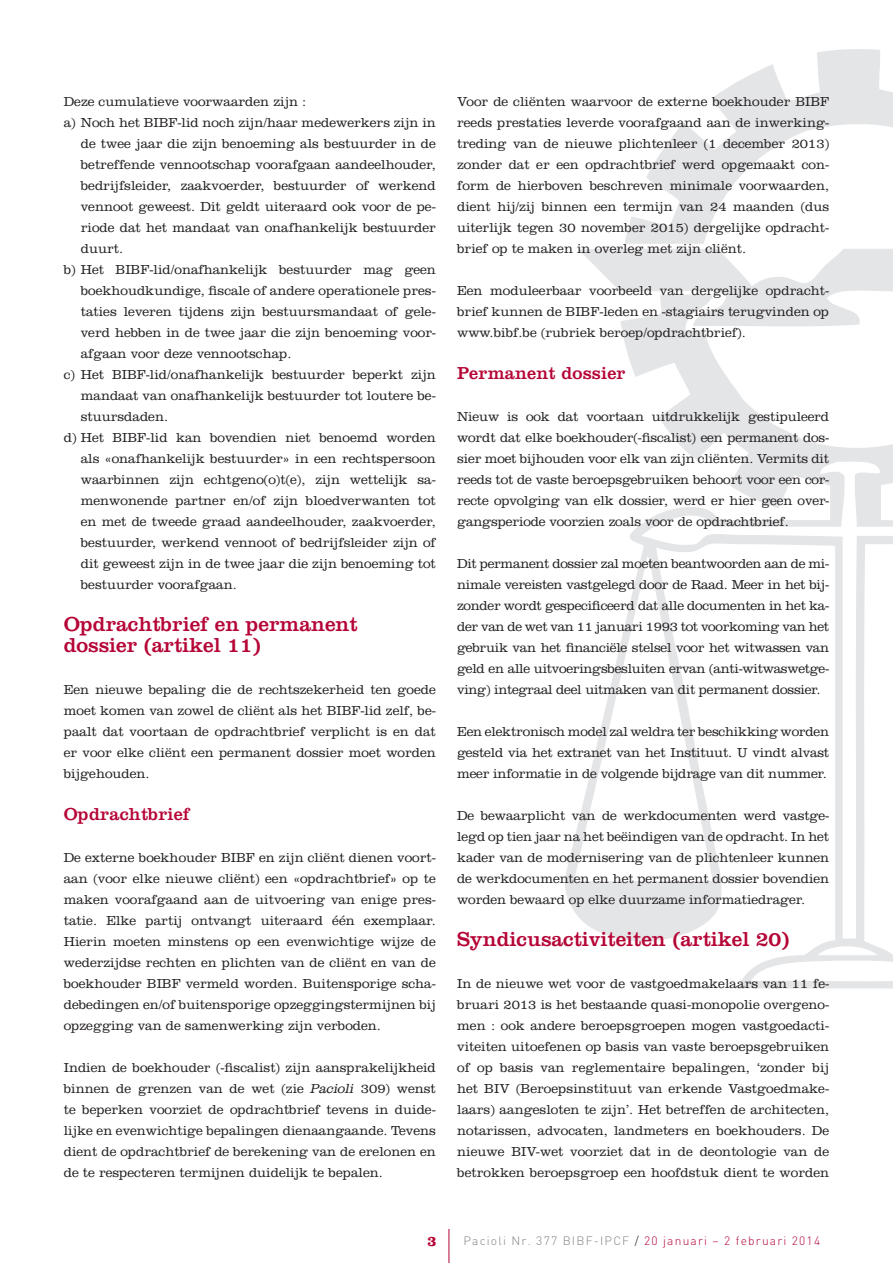
<style>
.page{position:relative;width:893px;height:1263px;background:#fff}
.page>*{position:absolute;margin:0;border:0;box-sizing:border-box;transform-origin:0 0}
.Titel_1{font:21px/21px "Clarendon LT Std";color:#b50536}
.Titel_2{font:18px "Clarendon LT Std";letter-spacing:.01em;color:#b50536}
.pag_nr{font:700 14.85px "Clarendon LT Std";color:#b50536}
.Body_W{font:300 13.5px/21px "Clarendon LT Std";color:#231f20;text-align:justify}
.Body_Ind1{font:300 13.5px/21px "Clarendon LT Std";color:#231f20;text-align:justify}
.t1{font:300 12px "DIN";letter-spacing:.1em;color:#b50536}
.s1{font-family:"Clarendon Std";font-style:italic}
.s2{color:#808285}
.s3{color:#231f20}
</style>
<div class="page">
<svg style="left:565px;top:49px;width:328px;height:939px"></svg>
<hr style="left:449px;top:1229px;width:1px;height:34px;background:#b50536">
<p class="Body_W" style="left:64px;top:91px;width:244px">Deze cumulatieve voorwaarden zijn :</p>
<p class="Body_Ind1" style="left:81px;top:112px;width:357px;text-indent:-17px">a) Noch het BIBF-lid noch zijn/haar medewerkers zijn in de twee jaar die zijn benoeming als bestuurder in de betreffende vennootschap voorafgaan aandeelhouder, bedrijfsleider, zaakvoerder, bestuurder of werkend vennoot geweest. Dit geldt uiteraard ook voor de pe&shy;riode dat het mandaat van onafhankelijk bestuurder duurt.</p>
<p class="Body_Ind1" style="left:81px;top:259px;width:357px;text-indent:-17px">b) Het BIBF-lid/onafhankelijk bestuurder mag geen boekhoudkundige, fiscale of andere operationele pres&shy;taties leveren tijdens zijn bestuursmandaat of gele&shy;verd hebben in de twee jaar die zijn benoeming voor&shy;afgaan voor deze vennootschap.</p>
<p class="Body_Ind1" style="left:81px;top:364px;width:357px;text-indent:-17px">c) Het BIBF-lid/onafhankelijk bestuurder beperkt zijn mandaat van onafhankelijk bestuurder tot loutere be&shy;stuursdaden.</p>
<p class="Body_Ind1" style="left:81px;top:427px;width:357px;text-indent:-17px">d) Het BIBF-lid kan bovendien niet benoemd worden als «onafhankelijk bestuurder» in een rechtspersoon waarbinnen zijn echtgeno(o)t(e), zijn wettelijk sa&shy;menwonende partner en/of zijn bloedverwanten tot en met de tweede graad aandeelhouder, zaakvoerder, bestuurder, werkend vennoot of bedrijfsleider zijn of dit geweest zijn in de twee jaar die zijn benoeming tot bestuurder voorafgaan.</p>
<p class="Titel_1" style="left:64px;top:614px;width:296px">Opdrachtbrief en permanent dossier (artikel 11)</p>
<p class="Body_W" style="left:64px;top:679px;width:374px">Een nieuwe bepaling die de rechtszekerheid ten goede moet komen van zowel de cliënt als het BIBF-lid zelf, be&shy;paalt dat voortaan de opdrachtbrief verplicht is en dat er voor elke cliënt een permanent dossier moet worden bijgehouden.</p>
<p class="Titel_2" style="left:64px;top:804px;width:128px">Opdrachtbrief</p>
<p class="Body_W" style="left:64px;top:847px;width:374px">De externe boekhouder BIBF en zijn cliënt dienen voort&shy;aan (voor elke nieuwe cliënt) een «opdrachtbrief» op te maken voorafgaand aan de uitvoering van enige pres&shy;tatie. Elke partij ontvangt uiteraard één exemplaar.<br>Hierin moeten minstens op een evenwichtige wijze de wederzijdse rechten en plichten van de cliënt en van de boekhouder BIBF vermeld worden. Buitensporige scha&shy;debedingen en/of buitensporige opzeggingstermijnen bij opzegging van de samenwerking zijn verboden.</p>
<p class="Body_W" style="left:64px;top:1057px;width:374px">Indien de boekhouder (-fiscalist) zijn aansprakelijkheid binnen de grenzen van de wet (zie <span class="s1">Pacioli</span> 309) wenst te beperken voorziet de opdrachtbrief tevens in duide&shy;lijke en evenwichtige bepalingen dienaangaande. Tevens dient de opdrachtbrief de berekening van de erelonen en de te respecteren termijnen duidelijk te bepalen.</p>
<p class="Body_W" style="left:457px;top:91px;width:374px">Voor de cliënten waarvoor de externe boekhouder BIBF reeds prestaties leverde voorafgaand aan de inwerking&shy;treding van de nieuwe plichtenleer (1 december 2013) zonder dat er een opdrachtbrief werd opgemaakt con&shy;form de hierboven beschreven minimale voorwaarden, dient hij/zij binnen een termijn van 24 maanden (dus uiterlijk tegen 30 november 2015) dergelijke opdracht&shy;brief op te maken in overleg met zijn cliënt.</p>
<p class="Body_W" style="left:457px;top:280px;width:374px">Een moduleerbaar voorbeeld van dergelijke opdracht&shy;brief kunnen de BIBF-leden en -stagiairs terugvinden op www.bibf.be (rubriek beroep/opdrachtbrief).</p>
<p class="Titel_2" style="left:457px;top:363px;width:170px">Permanent dossier</p>
<p class="Body_W" style="left:457px;top:406px;width:374px">Nieuw is ook dat voortaan uitdrukkelijk gestipuleerd wordt dat elke boekhouder(-fiscalist) een permanent dos&shy;sier moet bijhouden voor elk van zijn cliënten. Vermits dit reeds tot de vaste beroepsgebruiken behoort voor een cor&shy;recte opvolging van elk dossier, werd er hier geen over&shy;gangsperiode voorzien zoals voor de opdrachtbrief.</p>
<p class="Body_W" style="left:457px;top:553px;width:374px">Dit permanent dossier zal moeten beantwoorden aan de mi&shy;nimale vereisten vastgelegd door de Raad. Meer in het bij&shy;zonder wordt gespecificeerd dat alle documenten in het ka&shy;der van de wet van 11 januari 1993 tot voorkoming van het gebruik van het financiële stelsel voor het witwassen van geld en alle uitvoeringsbesluiten ervan (anti-witwaswetge&shy;ving) integraal deel uitmaken van dit permanent dossier.</p>
<p class="Body_W" style="left:457px;top:721px;width:374px">Een elektronisch model zal weldra ter beschikking worden gesteld via het extranet van het Instituut. U vindt alvast meer informatie in de volgende bijdrage van dit nummer.</p>
<p class="Body_W" style="left:457px;top:805px;width:374px">De bewaarplicht van de werkdocumenten werd vastge&shy;legd op tien jaar na het beëindigen van de opdracht. In het kader van de modernisering van de plichtenleer kunnen de werkdocumenten en het permanent dossier bovendien worden bewaard op elke duurzame informatiedrager.</p>
<p class="Titel_1" style="left:457px;top:929px;width:334px">Syndicusactiviteiten (artikel 20)</p>
<p class="Body_W" style="left:457px;top:973px;width:374px">In de nieuwe wet voor de vastgoedmakelaars van 11 fe&shy;bruari 2013 is het bestaande quasi-monopolie overgeno&shy;men : ook andere beroepsgroepen mogen vastgoedacti&shy;viteiten uitoefenen op basis van vaste beroepsgebruiken of op basis van reglementaire bepalingen, ‘zonder bij het BIV (Beroepsinstituut van erkende Vastgoedmake&shy;laars) aangesloten te zijn’. Het betreffen de architecten, notarissen, advocaten, landmeters en boekhouders. De nieuwe BIV-wet voorziet dat in de deontologie van de betrokken beroepsgroep een hoofdstuk dient te worden</p>
<p class="pag_nr" style="left:427px;top:1232px;width:11px">3</p>
<p class="t1" style="left:463px;top:1233px;width:358px"><span class="s2">Pacioli Nr. 377 BIBF-IPCF</span> <span class="s3">/</span> 20 januari – 2 februari 2014</p>
</div>
